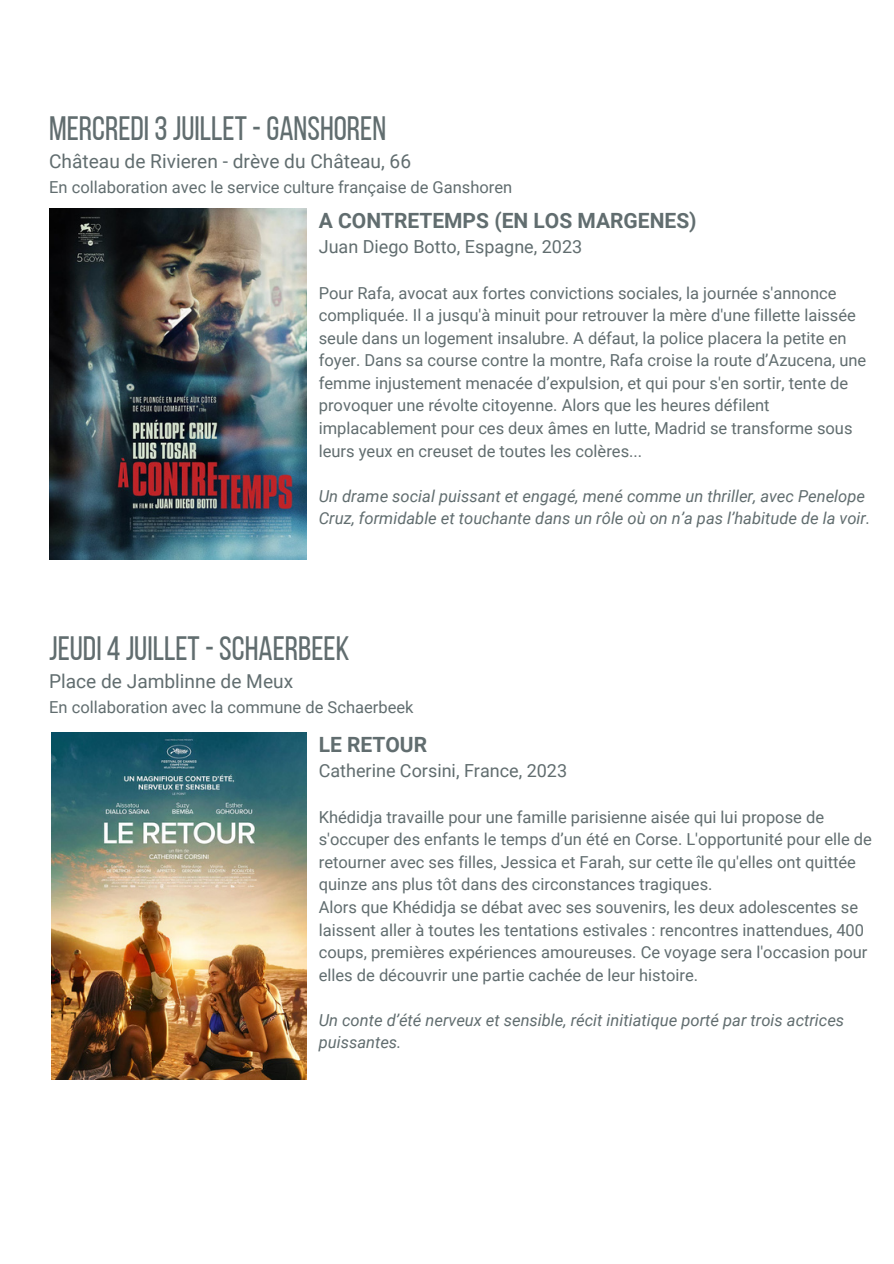
<style>
.page{position:relative;width:894px;height:1264px;background:#fff}
.page>*{position:absolute;margin:0;border:0;box-sizing:border-box;transform-origin:0 0}
.t1{font:33.75px "Bebas Neue";color:#616d6f}
.t2{font:700 21px "Roboto";color:#616d6f}
.t3{font:19.2px "Roboto";color:#616d6f}
.t4{font:18px "Roboto";color:#616d6f}
.t5{font:16.5px/22.5px "Roboto";color:#616d6f}
.t6{font:italic 16.5px/22.5px "Roboto";color:#616d6f}
</style>
<div class="page">
<img style="left:49px;top:208px;width:258px;height:351px">
<img style="left:52px;top:732px;width:254px;height:347px">
<p class="t1" style="left:49px;top:114px;width:338px">MERCREDI 3JUILLET- GANSHOREN</p>
<p class="t3" style="left:49px;top:150px;width:363px">Château de Rivieren - drève du Château, 66</p>
<p class="t5" style="left:49px;top:176px;width:464px">En collaboration avec le service culture française de Ganshoren</p>
<p class="t2" style="left:319px;top:208px;width:379px">A CONTRETEMPS (EN LOS MARGENES)</p>
<p class="t4" style="left:319px;top:237px;width:265px">Juan Diego Botto, Espagne, 2023</p>
<p class="t5" style="left:319px;top:281px;width:519px">Pour Rafa, avocat aux fortes convictions sociales, la journée s'annonce</p>
<h2 class="t5" style="left:319px;top:304px;width:538px">compliquée. Il a jusqu'à minuit pour retrouver la mère d'une fillette laissée</h2>
<p class="t5" style="left:319px;top:327px;width:529px">seule dans un logement insalubre. A défaut, la police placera la petite en</p>
<p class="t5" style="left:319px;top:349px;width:549px">foyer. Dans sa course contre la montre, Rafa croise la route d’Azucena, une</p>
<p class="t5" style="left:319px;top:372px;width:531px">femme injustement menacée d’expulsion, et qui pour s'en sortir, tente de</p>
<p class="t5" style="left:319px;top:394px;width:452px">provoquer une révolte citoyenne. Alors que les heures défilent</p>
<p class="t5" style="left:319px;top:417px;width:535px">implacablement pour ces deux âmes en lutte, Madrid se transforme sous</p>
<p class="t5" style="left:319px;top:439px;width:325px">leurs yeux en creuset de toutes les colères...</p>
<p class="t6" style="left:319px;top:485px;width:553px">Un drame social puissant et engagé, mené comme un thriller, avec Penelope<br>Cruz, formidable et touchante dans un rôle où on n’a pas l’habitude de la voir.</p>
<p class="t1" style="left:49px;top:634px;width:302px">JEUDI 4 JUILLET- SCHAERBEEK</p>
<p class="t3" style="left:49px;top:670px;width:245px">Place de Jamblinne de Meux</p>
<p class="t5" style="left:49px;top:696px;width:366px">En collaboration avec la commune de Schaerbeek</p>
<p class="t2" style="left:319px;top:732px;width:110px">LE RETOUR</p>
<p class="t4" style="left:319px;top:760px;width:250px">Catherine Corsini, France, 2023</p>
<h1 class="t5" style="left:319px;top:805px;width:506px">Khédidja travaille pour une famille parisienne aisée qui lui propose de</h1>
<p class="t5" style="left:319px;top:828px;width:554px">s'occuper des enfants le temps d’un été en Corse. L'opportunité pour elle de retourner avec ses filles, Jessica et Farah, sur cette île qu'elles ont quittée quinze ans plus tôt dans des circonstances tragiques.</p>
<p class="t5" style="left:319px;top:896px;width:540px">Alors que Khédidja se débat avec ses souvenirs, les deux adolescentes se</p>
<p class="t5" style="left:319px;top:918px;width:546px">laissent aller à toutes les tentations estivales : rencontres inattendues, 400</p>
<p class="t5" style="left:319px;top:941px;width:550px">coups, premières expériences amoureuses. Ce voyage sera l'occasion pour</p>
<p class="t5" style="left:319px;top:963px;width:381px">elles de découvrir une partie cachée de leur histoire.</p>
<p class="t6" style="left:319px;top:1008px;width:527px">Un conte d’été nerveux et sensible, récit initiatique porté par trois actrices</p>
<p class="t6" style="left:319px;top:1031px;width:84px">puissantes.</p>
</div>
